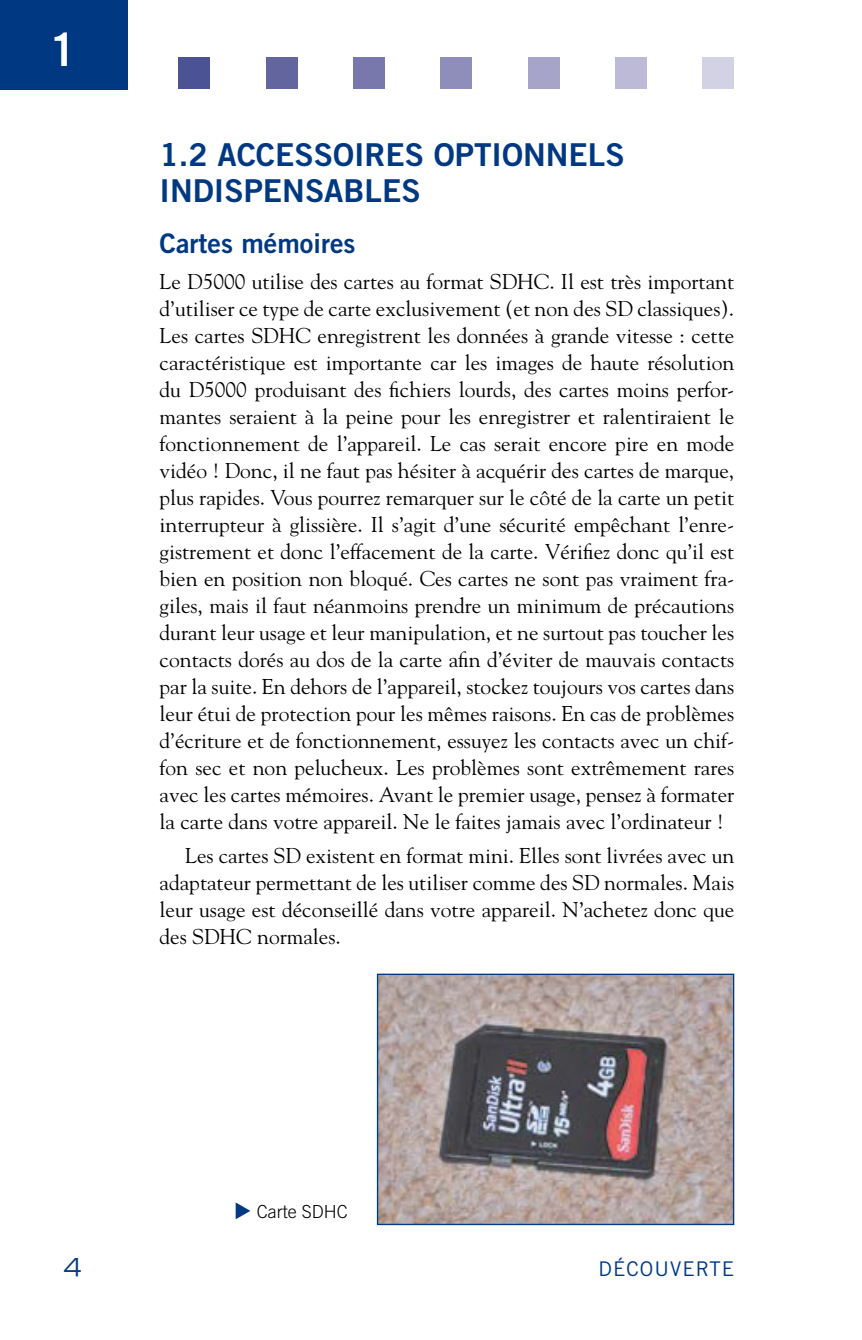
<style>
.page{position:relative;width:862px;height:1340px;background:#fff}
.page>*{position:absolute;margin:0;border:0;box-sizing:border-box;transform-origin:0 0}
.t1{font:700 expanded 45px "Trade Gothic LH";color:#fff}
.t2{font:31.5px "Trade Gothic Bold Two";color:#003882}
.t3{font:27px "Trade Gothic Bold Two";color:#003882}
.t4{font:expanded 24.75px "Trade Gothic LH";color:#003882}
.t5{font:21.38px/27px "Goudy";color:#000;text-align:justify}
.t6{font:20.25px "Trade Gothic";color:#003882}
.t7{font:300 18px "Trade Gothic";color:#000}
.s1{color:#003882}
</style>
<div class="page">
<div style="left:702px;top:57px;width:31px;height:32px;background:#d3d1e4"></div>
<div style="left:614px;top:57px;width:32px;height:32px;background:#bcbad6"></div>
<div style="left:527px;top:57px;width:32px;height:32px;background:#a6a4c8"></div>
<div style="left:440px;top:57px;width:32px;height:32px;background:#8f8dba"></div>
<div style="left:353px;top:57px;width:32px;height:32px;background:#7978ac"></div>
<div style="left:265px;top:57px;width:32px;height:32px;background:#63659f"></div>
<div style="left:178px;top:57px;width:32px;height:32px;background:#4b5394"></div>
<div style="left:0;top:0;width:128px;height:89px;background:#003882"></div>
<img style="left:378px;top:975px;width:353px;height:248px">
<div style="left:376px;top:973px;width:357px;height:252px;border:1px solid #003882"></div>
<h1 class="t1" style="left:47px;top:20px;width:34px">1</h1>
<h2 class="t2" style="left:159px;top:135px;width:135px">1.2 ACCESSOIRES</h2>
<h2 class="t2" style="left:433px;top:135px;width:187px">OPTIONNELS</h2>
<h2 class="t2" style="left:159px;top:171px;width:241px">I NDISPENSABLES</h2>
<p class="t3" style="left:159px;top:226px;width:197px">CARTES MÉMOIRES</p>
<p class="t5" style="left:159px;top:267px;width:576px">Le D5000 utilise des cartes au format SDHC. Il est très important d’utiliser ce type de carte exclusivement (et non des SD classiques).<br>Les cartes SDHC enregistrent les données à grande vitesse : cette caractéristique est importante car les images de haute résolution du D5000 produisant des fichiers lourds, des cartes moins perfor&shy;mantes seraient à la peine pour les enregistrer et ralentiraient le fonctionnement de l’appareil. Le cas serait encore pire en mode vidéo ! Donc, il ne faut pas hésiter à acquérir des cartes de marque, plus rapides. Vous pourrez remarquer sur le côté de la carte un petit interrupteur à glissière. Il s’agit d’une sécurité empêchant l’enre&shy;gistrement et donc l’effacement de la carte. Vérifiez donc qu’il est bien en position non bloqué. Ces cartes ne sont pas vraiment fra&shy;giles, mais il faut néanmoins prendre un minimum de précautions durant leur usage et leur manipulation, et ne surtout pas toucher les contacts dorés au dos de la carte afin d’éviter de mauvais contacts par la suite. En dehors de l’appareil, stockez toujours vos cartes dans leur étui de protection pour les mêmes raisons. En cas de problèmes d’écriture et de fonctionnement, essuyez les contacts avec un chif&shy;fon sec et non pelucheux. Les problèmes sont extrêmement rares avec les cartes mémoires. Avant le premier usage, pensez à formater la carte dans votre appareil. Ne le faites jamais avec l’ordinateur !</p>
<p class="t5" style="left:159px;top:841px;width:576px;text-indent:26px">Les cartes SD existent en format mini. Elles sont livrées avec un adaptateur permettant de les utiliser comme des SD normales. Mais leur usage est déconseillé dans votre appareil. N’achetez donc que des SDHC normales.</p>
<p class="t7" style="left:234px;top:1201px;width:115px"><span class="s1">◆</span> Carte SDHC</p>
<p class="t4" style="left:64px;top:1250px;width:19px">4</p>
<p class="t6" style="left:598px;top:1256px;width:43px">DÉCOU</p>
<p class="t6" style="left:669px;top:1256px;width:26px">VERTE</p>
</div>
